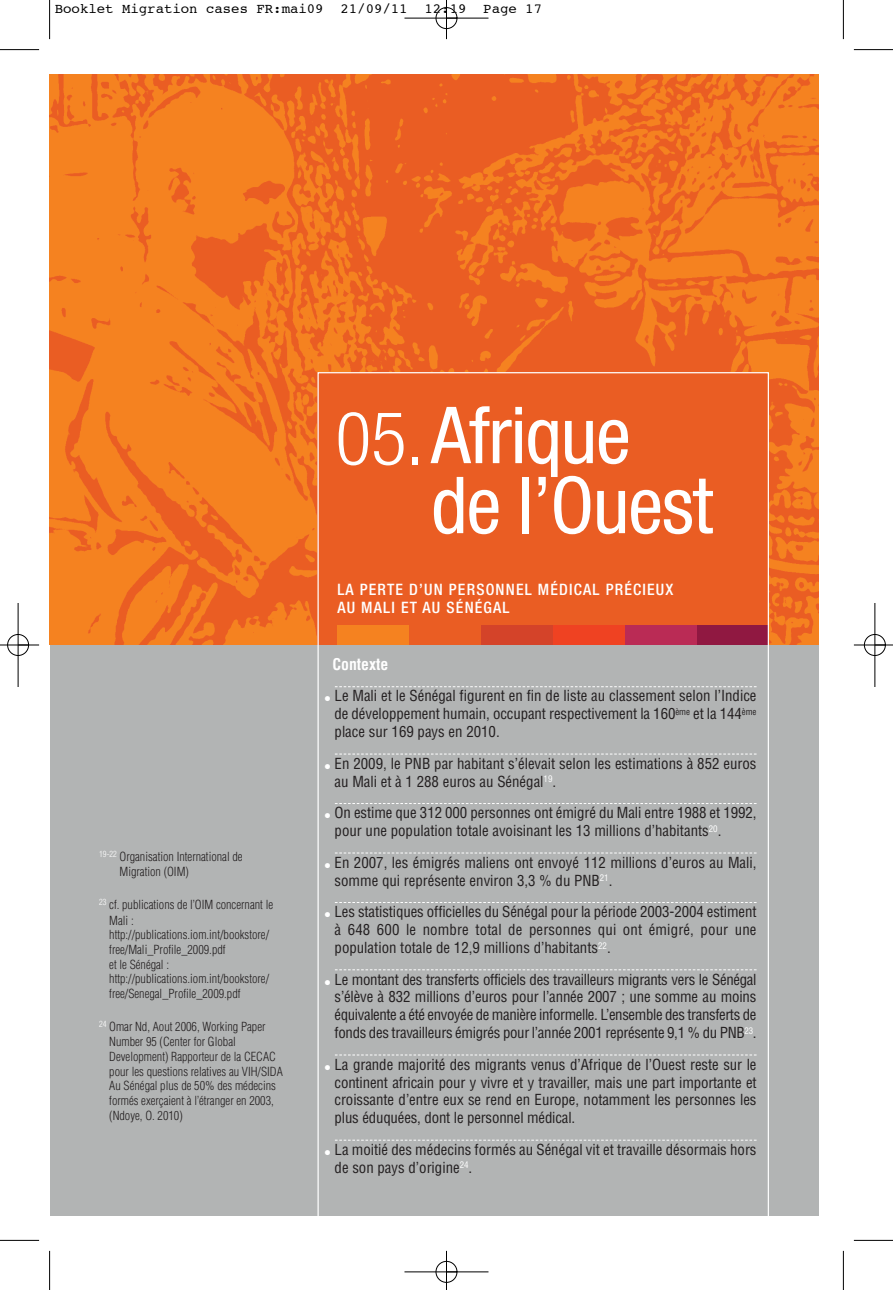
<style>
.page{position:relative;width:893px;height:1290px;background:#fff}
.page>*{position:absolute;margin:0;border:0;box-sizing:border-box;transform-origin:0 0}
.t1{font:condensed 78.75px/70px "Helvetica Neue";letter-spacing:-.015em;color:#fff}
.t2{font:500 condensed 15.75px/17.5px "Helvetica Neue";letter-spacing:.075em;color:#fff}
.t3{font:700 condensed 15.75px "Helvetica LT Std";color:#fff}
.t4{font:condensed 14.88px/17.8px "Helvetica LT Std";color:#231f20;text-align:justify}
.t5{font:14px "Courier";color:#000}
.t6{font:300 condensed 12.25px/14.9px "Helvetica LT Std";color:#231f20}
.s1{font-weight:300;font-size:74.02px}
.s2{color:#fff}
</style>
<div class="page">
<div style="left:50px;top:620px;width:769px;height:595px;background:#b2b4b4"></div>
<img style="left:50px;top:74px;width:769px;height:571px">
<div style="left:317px;top:372px;width:452px;height:273px;background:#ea5d23"></div>
<div style="left:337px;top:625px;width:72px;height:20px;background:#f58220"></div>
<div style="left:481px;top:625px;width:72px;height:20px;background:#d44329"></div>
<div style="left:553px;top:625px;width:72px;height:20px;background:#ef4222"></div>
<div style="left:625px;top:625px;width:72px;height:20px;background:#ba2b55"></div>
<div style="left:697px;top:625px;width:72px;height:20px;background:#901841"></div>
<svg style="left:335px;top:686px;width:421px;height:1px"></svg>
<svg style="left:335px;top:753px;width:421px;height:1px"></svg>
<svg style="left:335px;top:803px;width:421px;height:1px"></svg>
<svg style="left:335px;top:852px;width:421px;height:1px"></svg>
<svg style="left:335px;top:902px;width:421px;height:1px"></svg>
<svg style="left:335px;top:969px;width:421px;height:1px"></svg>
<svg style="left:335px;top:1054px;width:421px;height:1px"></svg>
<svg style="left:335px;top:1140px;width:421px;height:1px"></svg>
<hr style="left:49px;top:0;width:1px;height:39px;background:#000">
<hr style="left:0;top:49px;width:39px;height:1px;background:#000">
<hr style="left:843px;top:0;width:1px;height:39px;background:#000">
<hr style="left:854px;top:49px;width:39px;height:1px;background:#000">
<hr style="left:49px;top:1251px;width:1px;height:39px;background:#000">
<hr style="left:0;top:1240px;width:39px;height:1px;background:#000">
<hr style="left:843px;top:1251px;width:1px;height:39px;background:#000">
<hr style="left:854px;top:1240px;width:39px;height:1px;background:#000">
<div style="left:436px;top:1261px;width:21px;height:22px;border:1px solid #fff;border-radius:50%"></div>
<hr style="left:404px;top:18px;width:84px;height:1px;background:#000">
<hr style="left:404px;top:1271px;width:84px;height:1px;background:#000">
<hr style="left:18px;top:603px;width:1px;height:84px;background:#000">
<hr style="left:875px;top:603px;width:1px;height:84px;background:#000">
<hr style="left:446px;top:0;width:1px;height:39px;background:#000">
<hr style="left:446px;top:1251px;width:1px;height:39px;background:#000">
<hr style="left:0;top:645px;width:39px;height:1px;background:#000">
<hr style="left:854px;top:645px;width:39px;height:1px;background:#000">
<div style="left:436px;top:7px;width:21px;height:22px;border:1px solid #000;border-radius:50%"></div>
<div style="left:436px;top:1261px;width:21px;height:21px;border:1px solid #000;border-radius:50%"></div>
<div style="left:7px;top:634px;width:22px;height:22px;border:1px solid #000;border-radius:50%"></div>
<div style="left:864px;top:634px;width:22px;height:22px;border:1px solid #000;border-radius:50%"></div>
<p class="t5" style="left:55px;top:2px;width:489px">Booklet Migration cases FR:mai09 21/09/11 12:19 Page 17</p>
<h1 class="t1" style="left:431px;top:407px;width:283px;text-indent:-96px"><span class="s1">05.</span>Afrique de l’Ouest</h1>
<p class="t6" style="left:120px;top:849px;width:125px;line-height:15.6px;text-indent:-20px"><sup>19-22</sup> Organisation International de<br>Migration (OIM)</p>
<p class="t6" style="left:109px;top:898px;width:165px;text-indent:-10px"><sup>23</sup> cf. publications de l’OIM concernant le<br>Mali : http://publications.iom.int/bookstore/ free/Mali_Profile_2009.pdf<br>et le Sénégal : http://publications.iom.int/bookstore/ free/Senegal_Profile_2009.pdf</p>
<p class="t6" style="left:109px;top:1020px;width:175px;text-indent:-10px"><sup>24</sup> Omar Nd, Aout 2006, Working Paper Number 95 (Center for Global Development) Rapporteur de la CECAC pour les questions relatives au VIH/SIDA Au Sénégal plus de 50% des médecins formés exerçaient à l’étranger en 2003, (Ndoye, O. 2010)</p>
<p class="t2" style="left:337px;top:582px;width:338px">LA PERTE D’UN PERSONNEL MÉDICAL PRÉCIEUX<br>AU MALI ET AU SÉNÉGAL</p>
<p class="t3" style="left:332px;top:658px;width:58px">Contexte</p>
<p class="t4" style="left:335px;top:688px;width:423px;text-indent:-10px"><span class="s2">●</span> Le Mali et le Sénégal figurent en fin de liste au classement selon l’Indice de développement humain, occupant respectivement la 160<sup>ème</sup> et la 144<sup>ème </sup>place sur 169 pays en 2010.</p>
<p class="t4" style="left:335px;top:756px;width:423px;text-indent:-10px"><span class="s2">●</span> En 2009, le PNB par habitant s’élevait selon les estimations à 852 euros au Mali et à 1 288 euros au Sénégal<sup>19</sup>.</p>
<p class="t4" style="left:335px;top:805px;width:423px;text-indent:-10px"><span class="s2">●</span> On estime que 312 000 personnes ont émigré du Mali entre 1988 et 1992, pour une population totale avoisinant les 13 millions d’habitants<sup>20</sup>.</p>
<p class="t4" style="left:335px;top:854px;width:423px;text-indent:-10px"><span class="s2">●</span> En 2007, les émigrés maliens ont envoyé 112 millions d’euros au Mali, somme qui représente environ 3,3 % du PNB<sup>21</sup>.</p>
<p class="t4" style="left:335px;top:904px;width:423px;text-indent:-10px"><span class="s2">●</span> Les statistiques officielles du Sénégal pour la période 2003-2004 estiment à 648 600 le nombre total de personnes qui ont émigré, pour une population totale de 12,9 millions d’habitants<sup>22</sup>.</p>
<p class="t4" style="left:335px;top:971px;width:423px;text-indent:-10px"><span class="s2">●</span> Le montant des transferts officiels des travailleurs migrants vers le Sénégal s’élève à 832 millions d’euros pour l’année 2007 ; une somme au moins équivalente a été envoyée de manière informelle. L’ensemble des transferts de fonds des travailleurs émigrés pour l’année 2001 représente 9,1 % du PNB<sup>23</sup>.</p>
<p class="t4" style="left:335px;top:1056px;width:423px;text-indent:-10px"><span class="s2">●</span> La grande majorité des migrants venus d’Afrique de l’Ouest reste sur le continent africain pour y vivre et y travailler, mais une part importante et croissante d’entre eux se rend en Europe, notamment les personnes les plus éduquées, dont le personnel médical.</p>
<p class="t4" style="left:335px;top:1142px;width:423px;text-indent:-10px"><span class="s2">●</span> La moitié des médecins formés au Sénégal vit et travaille désormais hors de son pays d’origine<sup>24</sup>.</p>
</div>
